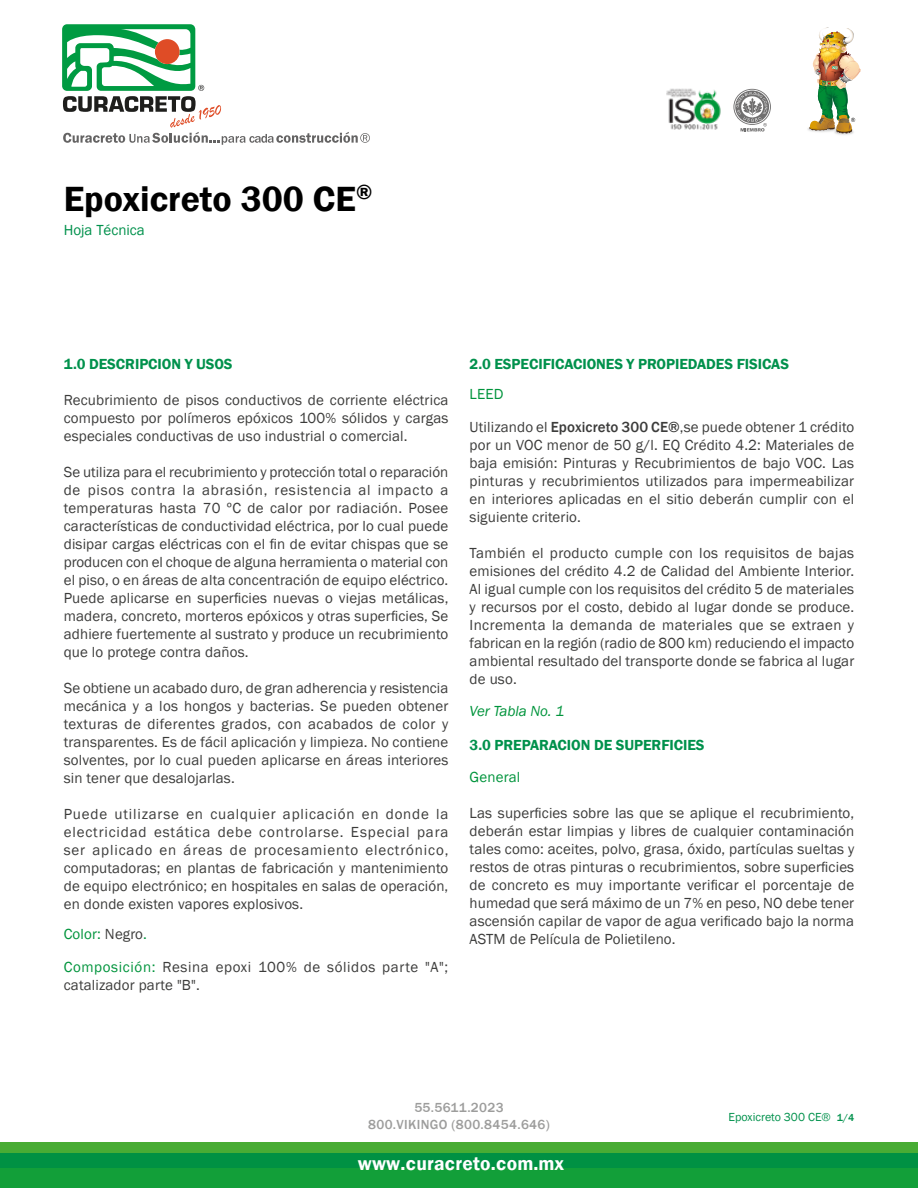
<style>
.page{position:relative;width:918px;height:1188px;background:#fff}
.page>*{position:absolute;margin:0;border:0;box-sizing:border-box;transform-origin:0 0}
.t1{font:600 36px "Franklin Gothic";color:#000}
.t2{font:600 19.5px "Franklin Gothic";letter-spacing:.01em;color:#fff}
.t3{font:15px/18px "Franklin Gothic";letter-spacing:.01em;color:#3c3c3b;text-align:justify}
.t4{font:600 15px "Franklin Gothic";letter-spacing:-.005em;color:#00914c}
.t5{font:15px/18px "Franklin Gothic";letter-spacing:.04em;color:#3c3c3b}
.t6{font:15px "Franklin Gothic";letter-spacing:.01em;color:#00943c}
.t7{font:italic 15px "Franklin Gothic";letter-spacing:-.005em;color:#00943c}
.t8{font:15px "Franklin Gothic";color:#00914c}
.t9{font:500 13.5px/16.2px "Franklin Gothic";letter-spacing:.025em;color:#9d9d9c;text-align:center}
.t10{font:12px "Franklin Gothic";color:#00914c}
.s1{color:#3c3c3b}
.s2{color:#00943c}
.s3{font-weight:500}
.s4{font-weight:500;font-size:10.5px}
</style>
<div class="page">
<img style="left:843px;top:133px;width:10px;height:2px">
<img style="left:807px;top:128px;width:36px;height:7px">
<svg style="left:62px;top:24px;width:308px;height:121px"></svg>
<img style="left:809px;top:27px;width:52px;height:106px">
<img style="left:666px;top:88px;width:55px;height:42px">
<svg style="left:733px;top:89px;width:38px;height:43px"></svg>
<div style="left:0;top:1168px;width:918px;height:20px;background:#129f39"></div>
<div style="left:0;top:1153px;width:918px;height:15px;background:#009143"></div>
<div style="left:0;top:1143px;width:918px;height:10px;background:#48ac34"></div>
<h1 class="t1" style="left:64px;top:177px;width:310px">Epoxicreto 300 CE<sup>®</sup></h1>
<p class="t8" style="left:64px;top:221px;width:83px">Hoja Técnica</p>
<p class="t4" style="left:64px;top:355px;width:170px">1.0 DESCRIPCION Y USOS</p>
<p class="t3" style="left:64px;top:391px;width:386px">Recubrimiento de pisos conductivos de corriente eléctrica compuesto por polímeros epóxicos 100% sólidos y cargas especiales conductivas de uso industrial o comercial.</p>
<p class="t3" style="left:64px;top:463px;width:386px">Se utiliza para el recubrimiento y protección total o reparación de pisos contra la abrasión, resistencia al impacto a temperaturas hasta 70 ºC de calor por radiación. Posee características de conductividad eléctrica, por lo cual puede disipar cargas eléctricas con el fin de evitar chispas que se producen con el choque de alguna herramienta o material con el piso, o en áreas de alta concentración de equipo eléctrico.<br>Puede aplicarse en superficies nuevas o viejas metálicas, madera, concreto, morteros epóxicos y otras superficies, Se adhiere fuertemente al sustrato y produce un recubrimiento que lo protege contra daños.</p>
<p class="t3" style="left:64px;top:679px;width:386px">Se obtiene un acabado duro, de gran adherencia y resistencia mecánica y a los hongos y bacterias. Se pueden obtener texturas de diferentes grados, con acabados de color y transparentes. Es de fácil aplicación y limpieza. No contiene solventes, por lo cual pueden aplicarse en áreas interiores sin tener que desalojarlas.</p>
<p class="t3" style="left:64px;top:805px;width:386px">Puede utilizarse en cualquier aplicación en donde la electricidad estática debe controlarse. Especial para ser aplicado en áreas de procesamiento electrónico, computadoras; en plantas de fabricación y mantenimiento de equipo electrónico; en hospitales en salas de operación, en donde existen vapores explosivos.</p>
<p class="t6" style="left:64px;top:925px;width:85px">Color: <span class="s1">Negro</span>.</p>
<p class="t5" style="left:64px;top:958px;width:386px"><span class="s2">Composición:</span> Resina epoxi 100% de sólidos parte "A"; catalizador parte "B".</p>
<p class="t4" style="left:470px;top:355px;width:321px">2.0 ESPECIFICACIONES Y PROPIEDADES FISICAS</p>
<p class="t6" style="left:470px;top:385px;width:35px">LEED</p>
<p class="t3" style="left:470px;top:418px;width:386px">Utilizando el <span class="s3">Epoxicreto 300 CE®</span>,se puede obtener 1 crédito por un VOC menor de 50 g/l. EQ Crédito 4.2: Materiales de baja emisión: Pinturas y Recubrimientos de bajo VOC. Las pinturas y recubrimientos utilizados para impermeabilizar en interiores aplicadas en el sitio deberán cumplir con el siguiente criterio.</p>
<p class="t3" style="left:470px;top:544px;width:386px">También el producto cumple con los requisitos de bajas emisiones del crédito 4.2 de Calidad del Ambiente Interior.<br>Al igual cumple con los requisitos del crédito 5 de materiales y recursos por el costo, debido al lugar donde se produce.<br>Incrementa la demanda de materiales que se extraen y fabrican en la región (radio de 800 km) reduciendo el impacto ambiental resultado del transporte donde se fabrica al lugar de uso.</p>
<p class="t7" style="left:470px;top:701px;width:96px">Ver Tabla No. 1</p>
<p class="t4" style="left:470px;top:736px;width:237px">3.0 PREPARACION DE SUPERFICIES</p>
<p class="t6" style="left:470px;top:767px;width:52px">General</p>
<p class="t3" style="left:470px;top:804px;width:386px">Las superficies sobre las que se aplique el recubrimiento, deberán estar limpias y libres de cualquier contaminación tales como: aceites, polvo, grasa, óxido, partículas sueltas y restos de otras pinturas o recubrimientos, sobre superficies de concreto es muy importante verificar el porcentaje de humedad que será máximo de un 7% en peso, NO debe tener ascensión capilar de vapor de agua verificado bajo la norma ASTM de Película de Polietileno.</p>
<p class="t9" style="left:368px;top:1100px;width:183px">55.5611.2023<br>800.VIKINGO (800.8454.646)</p>
<h2 class="t2" style="left:358px;top:1152px;width:208px">www.curacreto.com.mx</h2>
<p class="t10" style="left:729px;top:1110px;width:127px">Epoxicreto 300 CE® <span class="s4">1/4</span></p>
</div>
